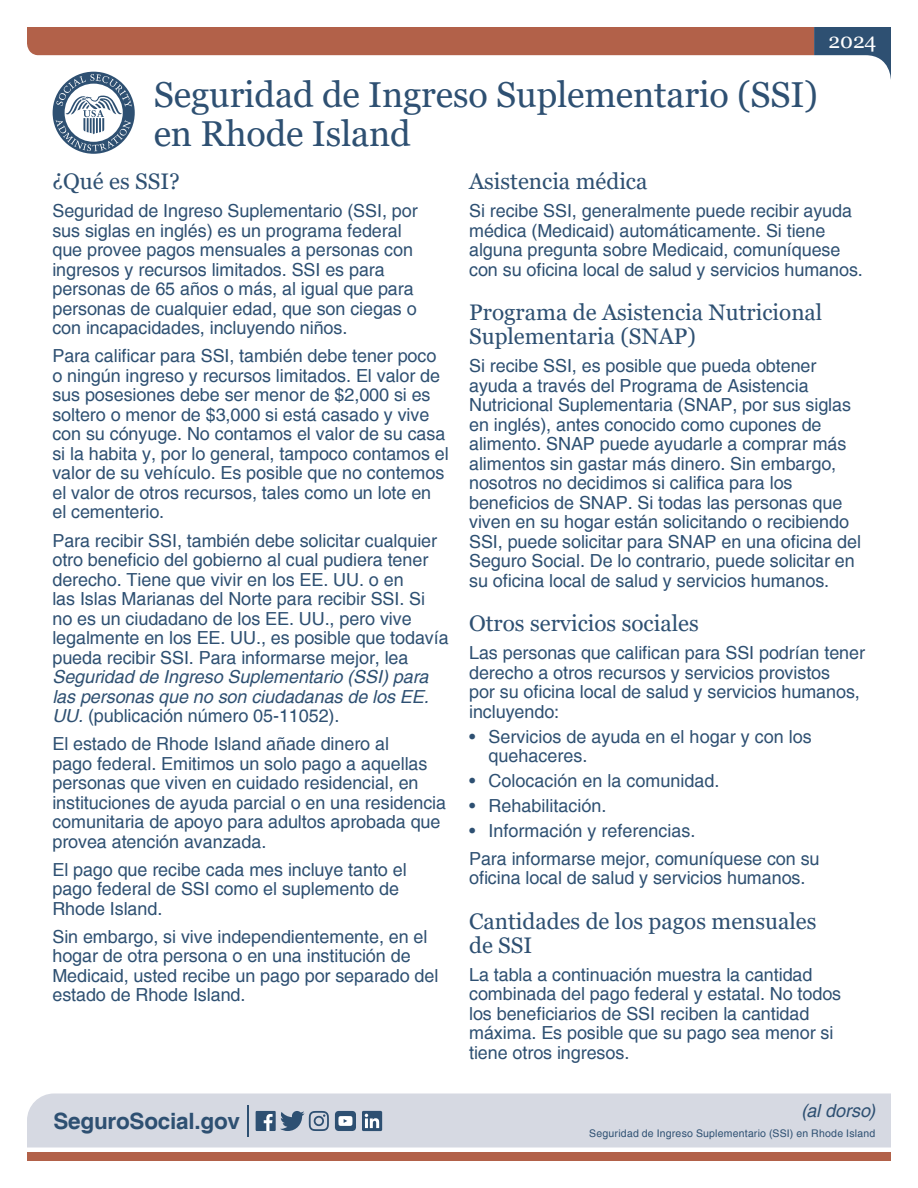
<style>
.page{position:relative;width:918px;height:1188px;background:#fff}
.page>*{position:absolute;margin:0;border:0;box-sizing:border-box;transform-origin:0 0}
.t1{font:36px/39px "Georgia";letter-spacing:-.005em;color:#2e5072}
.t2{font:22.5px/24px "Georgia";color:#2e5072}
.t3{font:700 22.5px "Helvetica";letter-spacing:-.01em;color:#2e5072}
.t4{font:21px "Georgia";color:#fff}
.t5{font:18px/19.5px "Helvetica";letter-spacing:-.005em;color:#2e5072}
.t6{font:italic 18px "Helvetica";letter-spacing:-.005em;color:#2e5072}
.t7{font:10.5px "Helvetica";letter-spacing:.02em;color:#2e5072}
.s1{font-style:italic}
</style>
<div class="page">
<div style="left:27px;top:1094px;width:864px;height:54px;background:#d6d9e2"></div>
<div style="left:27px;top:1153px;width:864px;height:8px;background:#b26149"></div>
<hr style="left:247px;top:1105px;width:2px;height:32px;background:#2e5072">
<svg style="left:27px;top:27px;width:864px;height:127px"></svg>
<div style="left:256px;top:1111px;width:20px;height:20px;background:#2e5072"></div>
<svg style="left:264px;top:1114px;width:9px;height:17px"></svg>
<svg style="left:280px;top:1111px;width:49px;height:20px"></svg>
<svg style="left:335px;top:1111px;width:21px;height:20px"></svg>
<svg style="left:362px;top:1111px;width:20px;height:20px"></svg>
<h1 class="t4" style="left:829px;top:28px;width:49px">2024</h1>
<h1 class="t1" style="left:154px;top:76px;width:666px">Seguridad de Ingreso Suplementario (SSI) en Rhode Island</h1>
<h1 class="t2" style="left:52px;top:170px;width:129px">¿Qué es SSI?</h1>
<p class="t5" style="left:52px;top:202px;width:367px">Seguridad de Ingreso Suplementario (SSI, por sus siglas en inglés) es un programa federal que provee pagos mensuales a personas con ingresos y recursos limitados. SSI es para personas de 65 años o más, al igual que para personas de cualquier edad, que son ciegas o con incapacidades, incluyendo niños.</p>
<p class="t5" style="left:52px;top:347px;width:398px">Para calificar para SSI, también debe tener poco o ningún ingreso y recursos limitados. El valor de sus posesiones debe ser menor de $2,000 si es soltero o menor de $3,000 si está casado y vive con su cónyuge. No contamos el valor de su casa si la habita y, por lo general, tampoco contamos el valor de su vehículo. Es posible que no contemos el valor de otros recursos, tales como un lote en el cementerio.</p>
<p class="t5" style="left:52px;top:531px;width:398px">Para recibir SSI, también debe solicitar cualquier otro beneficio del gobierno al cual pudiera tener derecho. Tiene que vivir en los EE. UU. o en<br>las Islas Marianas del Norte para recibir SSI. Si no es un ciudadano de los EE. UU., pero vive legalmente en los EE. UU., es posible que todavía pueda recibir SSI. Para informarse mejor, lea <span class="s1">Seguridad de Ingreso Suplementario (SSI) para las personas que no son ciudadanas de los EE.<br>UU.</span> (publicación número 05-11052).</p>
<p class="t5" style="left:52px;top:735px;width:395px">El estado de Rhode Island añade dinero al<br>pago federal. Emitimos un solo pago a aquellas personas que viven en cuidado residencial, en instituciones de ayuda parcial o en una residencia comunitaria de apoyo para adultos aprobada que provea atención avanzada.</p>
<p class="t5" style="left:52px;top:860px;width:356px">El pago que recibe cada mes incluye tanto el pago federal de SSI como el suplemento de<br>Rhode Island.</p>
<p class="t5" style="left:52px;top:927px;width:388px">Sin embargo, si vive independientemente, en el hogar de otra persona o en una institución de Medicaid, usted recibe un pago por separado del estado de Rhode Island.</p>
<h1 class="t2" style="left:469px;top:170px;width:180px">Asistencia médica</h1>
<p class="t5" style="left:469px;top:202px;width:395px">Si recibe SSI, generalmente puede recibir ayuda médica (Medicaid) automáticamente. Si tiene alguna pregunta sobre Medicaid, comuníquese con su oficina local de salud y servicios humanos.</p>
<h1 class="t2" style="left:469px;top:301px;width:355px">Programa de Asistencia Nutricional<br>Suplementaria (SNAP)</h1>
<p class="t5" style="left:469px;top:357px;width:393px">Si recibe SSI, es posible que pueda obtener ayuda a través del Programa de Asistencia Nutricional Suplementaria (SNAP, por sus siglas en inglés), antes conocido como cupones de alimento. SNAP puede ayudarle a comprar más alimentos sin gastar más dinero. Sin embargo, nosotros no decidimos si califica para los beneficios de SNAP. Si todas las personas que viven en su hogar están solicitando o recibiendo SSI, puede solicitar para SNAP en una oficina del Seguro Social. De lo contrario, puede solicitar en su oficina local de salud y servicios humanos.</p>
<h1 class="t2" style="left:469px;top:612px;width:231px">Otros servicios sociales</h1>
<p class="t5" style="left:469px;top:644px;width:397px">Las personas que califican para SSI podrían tener derecho a otros recursos y servicios provistos<br>por su oficina local de salud y servicios humanos, incluyendo:</p>
<p class="t5" style="left:489px;top:727px;width:325px;text-indent:-19px">• Servicios de ayuda en el hogar y con los quehaceres.</p>
<p class="t5" style="left:469px;top:772px;width:252px">• Colocación en la comunidad.</p>
<p class="t5" style="left:469px;top:796px;width:139px">• Rehabilitación.</p>
<p class="t5" style="left:469px;top:821px;width:228px">• Información y referencias.</p>
<p class="t5" style="left:469px;top:849px;width:352px">Para informarse mejor, comuníquese con su oficina local de salud y servicios humanos.</p>
<h1 class="t2" style="left:469px;top:909px;width:349px">Cantidades de los pagos mensuales de SSI</h1>
<p class="t5" style="left:469px;top:965px;width:374px">La tabla a continuación muestra la cantidad combinada del pago federal y estatal. No todos los beneficiarios de SSI reciben la cantidad máxima. Es posible que su pago sea menor si tiene otros ingresos.</p>
<p class="t3" style="left:53px;top:1108px;width:188px">SeguroSocial.gov</p>
<p class="t6" style="left:801px;top:1101px;width:75px">(al dorso)</p>
<p class="t7" style="left:589px;top:1127px;width:287px">Seguridad de Ingreso Suplementario (SSI) en Rhode Island</p>
</div>
